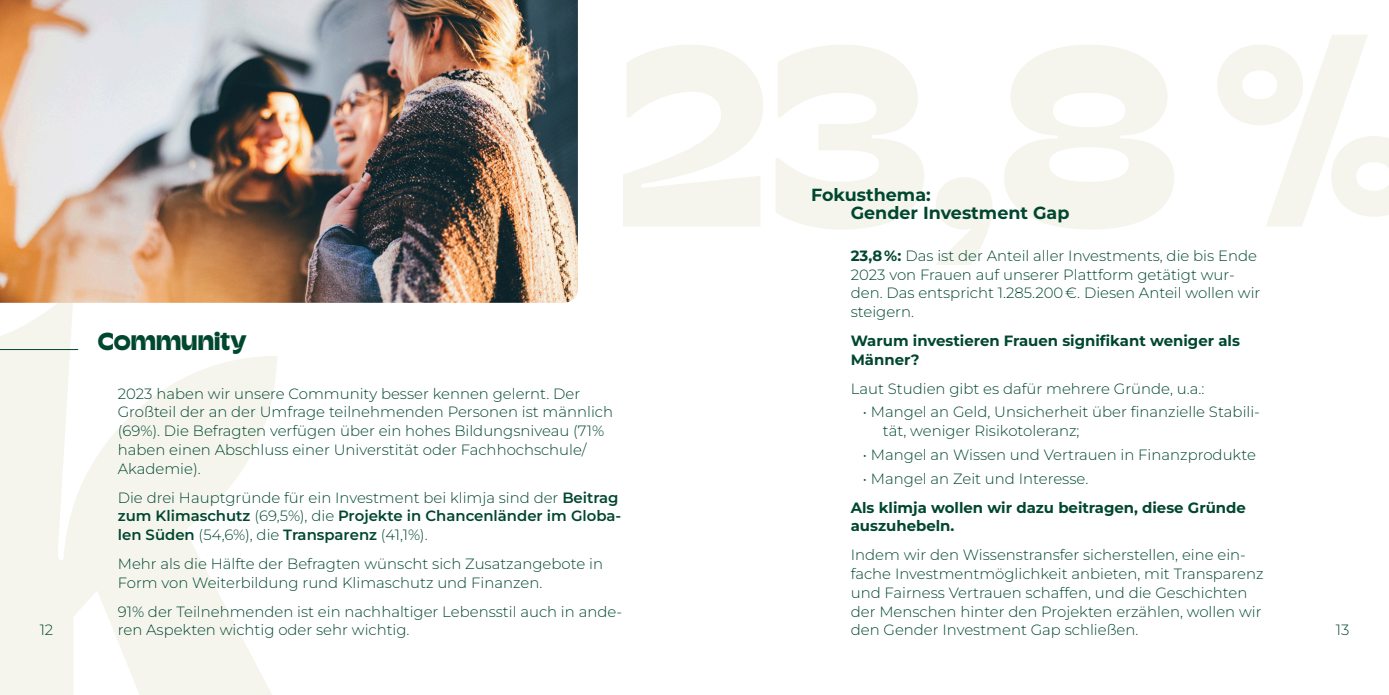
<style>
.page{position:relative;width:1389px;height:695px;background:#fff}
.page>*{position:absolute;margin:0;border:0;box-sizing:border-box;transform-origin:0 0}
._1{font:700 24.5px "Champ";color:#004730}
._1_1{font:700 17.5px/18.9px "Montserrat";color:#004730}
.copy{font:300 14.88px/18.9px "Montserrat";color:#004730}
._1_1_1{font:300 14.88px/18.9px "Montserrat";color:#004730}
.Aufzaehlung{font:300 14.88px/18.9px "Montserrat";color:#004730}
._1_1_1-2{font:700 14.88px/18.9px "Montserrat";color:#004730}
.s1{font-weight:700}
.s2{font-weight:600}
</style>
<div class="page">
<svg style="left:0;top:303px;width:277px;height:391px;fill:#f5f5ee"></svg>
<img style="left:0;top:0;width:578px;height:303px">
<hr style="left:0;top:349px;width:78px;height:1px;background:#004730">
<p class="_1_1" style="left:851px;top:184px;width:220px;text-indent:-40px">Fokusthema:<br>Gender Investment Gap</p>
<p class="_1_1_1" style="left:851px;top:245px;width:411px"><span class="s1">23,8 %:</span> Das ist der Anteil aller Investments, die bis Ende 2023 von Frauen auf unserer Plattform getätigt wur&shy;den. Das entspricht 1.285.200 €. Diesen Anteil wollen wir steigern.</p>
<p class="_1_1_1-2" style="left:851px;top:330px;width:391px">Warum investieren Frauen signifikant weniger als<br>Männer?</p>
<p class="copy" style="left:851px;top:378px;width:355px">Laut Studien gibt es dafür mehrere Gründe, u.a.:</p>
<p class="Aufzaehlung" style="left:883px;top:402px;width:379px;text-indent:-20px">• Mangel an Geld, Unsicherheit über finanzielle Stabili&shy;tät, weniger Risikotoleranz;</p>
<p class="Aufzaehlung" style="left:863px;top:444px;width:394px">• Mangel an Wissen und Vertrauen in Finanzprodukte</p>
<p class="Aufzaehlung" style="left:863px;top:468px;width:227px">• Mangel an Zeit und Interesse.</p>
<p class="_1_1_1-2" style="left:851px;top:497px;width:397px">Als klimja wollen wir dazu beitragen, diese Gründe auszuhebeln.</p>
<p class="copy" style="left:851px;top:545px;width:414px">Indem wir den Wissenstransfer sicherstellen, eine ein&shy;fache Investmentmöglichkeit anbieten, mit Transparenz und Fairness Vertrauen schaffen, und die Geschichten der Menschen hinter den Projekten erzählen, wollen wir den Gender Investment Gap schließen.</p>
<p class="_1" style="left:98px;top:325px;width:151px">Community</p>
<p class="copy" style="left:118px;top:383px;width:497px">2023 haben wir unsere Community besser kennen gelernt. Der Großteil der an der Umfrage teilnehmenden Personen ist männlich (69%). Die Befragten verfügen über ein hohes Bildungsniveau (71% haben einen Abschluss einer Universtität oder Fachhochschule/ Akademie).</p>
<p class="copy" style="left:118px;top:487px;width:505px">Die drei Hauptgründe für ein Investment bei klimja sind der <span class="s2">Beitrag zum Klimaschutz</span> (69,5%), die <span class="s2">Projekte in Chancenländer im Globa&shy;len Süden</span> (54,6%), die <span class="s2">Transparenz</span> (41,1%).</p>
<p class="copy" style="left:118px;top:553px;width:487px">Mehr als die Hälfte der Befragten wünscht sich Zusatzangebote in<br>Form von Weiterbildung rund Klimaschutz und Finanzen.</p>
<p class="copy" style="left:118px;top:601px;width:506px">91% der Teilnehmenden ist ein nachhaltiger Lebensstil auch in ande-</p>
<p class="copy" style="left:40px;top:620px;width:15px">12</p>
<p class="copy" style="left:118px;top:620px;width:293px">ren Aspekten wichtig oder sehr wichtig.</p>
<p class="copy" style="left:1336px;top:620px;width:15px">13</p>
</div>
